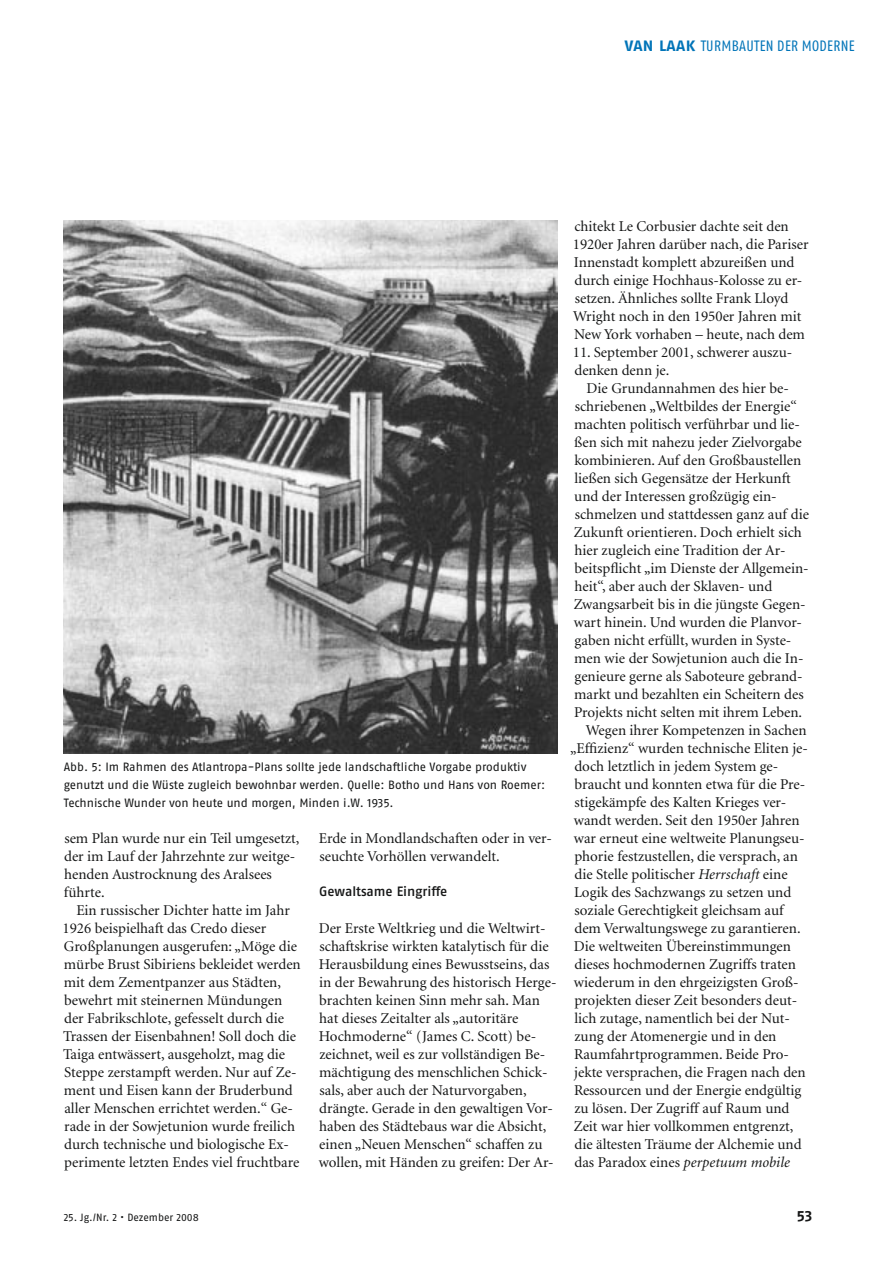
<style>
.page{position:relative;width:893px;height:1263px;background:#fff}
.page>*{position:absolute;margin:0;border:0;box-sizing:border-box;transform-origin:0 0}
.t1{font:15px/18px "Minion";color:#151616}
.t2{font:15px "Fago Co Regular Lf";color:#0074b8}
.t3{font:15px "Fago No Bold Lf";color:#151616}
.t4{font:13.5px "Fago No Med Lf";letter-spacing:-.005em;color:#151616}
.t5{font:12px/18px "Fago No Regular LF";color:#151616}
.t6{font:10.5px "Fago No Regular LF";letter-spacing:-.005em;color:#151616}
.s1{font-family:"Fago Ex Bold Lf"}
.s2{font-style:italic}
</style>
<div class="page">
<img style="left:64px;top:220px;width:493px;height:533px">
<p class="t2" style="left:625px;top:37px;width:90px"><span class="s1">VAN LAAK</span> TURMBAUTEN</p>
<p class="t2" style="left:777px;top:37px;width:51px">DER MODERNE</p>
<p class="t5" style="left:64px;top:758px;width:483px">Abb. 5: Im Rahmen des Atlantropa-Plans sollte jede landschaftliche Vorgabe produktiv genutzt und die Wüste zugleich bewohnbar werden. Quelle: Botho und Hans von Roemer:<br>Technische Wunder von heute und morgen, Minden i.W. 1935.</p>
<p class="t1" style="left:64px;top:830px;width:237px">sem Plan wurde nur ein Teil umgesetzt, der im Lauf der Jahrzehnte zur weitge&shy;henden Austrocknung des Aralsees führte.</p>
<p class="t1" style="left:63px;top:902px;width:240px;text-indent:14px">Ein russischer Dichter hatte im Jahr 1926 beispielhaft das Credo dieser Großplanungen ausgerufen: „Möge die mürbe Brust Sibiriens bekleidet werden mit dem Zementpanzer aus Städten, bewehrt mit steinernen Mündungen der Fabrikschlote, gefesselt durch die Trassen der Eisenbahnen! Soll doch die Taiga entwässert, ausgeholzt, mag die Steppe zerstampft werden. Nur auf Ze&shy;ment und Eisen kann der Bruderbund aller Menschen errichtet werden.“ Ge&shy;rade in der Sowjetunion wurde freilich durch technische und biologische Ex&shy;perimente letzten Endes viel fruchtbare</p>
<p class="t1" style="left:319px;top:830px;width:235px">Erde in Mondlandschaften oder in ver&shy;seuchte Vorhöllen verwandelt.</p>
<p class="t4" style="left:319px;top:884px;width:130px">Gewaltsame Eingriffe</p>
<p class="t1" style="left:319px;top:920px;width:239px">Der Erste Weltkrieg und die Weltwirt&shy;schaftskrise wirkten katalytisch für die Herausbildung eines Bewusstseins, das in der Bewahrung des historisch Herge&shy;brachten keinen Sinn mehr sah. Man hat dieses Zeitalter als „autoritäre Hochmoderne“ (James C. Scott) be&shy;zeichnet, weil es zur vollständigen Be&shy;mächtigung des menschlichen Schick&shy;sals, aber auch der Naturvorgaben, drängte. Gerade in den gewaltigen Vor&shy;haben des Städtebaus war die Absicht, einen „Neuen Menschen“ schaffen zu wollen, mit Händen zu greifen: Der Ar-</p>
<p class="t1" style="left:573px;top:218px;width:237px">chitekt Le Corbusier dachte seit den 1920er Jahren darüber nach, die Pariser Innenstadt komplett abzureißen und durch einige Hochhaus-Kolosse zu er&shy;setzen. Ähnliches sollte Frank Lloyd Wright noch in den 1950er Jahren mit New York vorhaben – heute, nach dem</p>
<p class="t1" style="left:573px;top:344px;width:221px">11. September 2001, schwerer auszu&shy;denken denn je.</p>
<p class="t1" style="left:587px;top:380px;width:204px">Die Grundannahmen des hier be-</p>
<p class="t1" style="left:575px;top:398px;width:224px">schriebenen „Weltbildes der Energie“</p>
<p class="t1" style="left:574px;top:416px;width:227px">machten politisch verführbar und lie-</p>
<p class="t1" style="left:574px;top:434px;width:229px">ßen sich mit nahezu jeder Zielvorgabe</p>
<p class="t1" style="left:574px;top:452px;width:228px">kombinieren. Auf den Großbaustellen</p>
<p class="t1" style="left:574px;top:470px;width:218px">ließen sich Gegensätze der Herkunft</p>
<p class="t1" style="left:574px;top:488px;width:204px">und der Interessen großzügig ein-</p>
<p class="t1" style="left:575px;top:506px;width:236px">schmelzen und stattdessen ganz auf die</p>
<p class="t1" style="left:574px;top:524px;width:229px">Zukunft orientieren. Doch erhielt sich</p>
<p class="t1" style="left:574px;top:542px;width:213px">hier zugleich eine Tradition der Ar-</p>
<p class="t1" style="left:574px;top:560px;width:236px">beitspflicht „im Dienste der Allgemein-</p>
<p class="t1" style="left:574px;top:578px;width:199px">heit“, aber auch der Sklaven- und</p>
<p class="t1" style="left:574px;top:596px;width:233px">Zwangsarbeit bis in die jüngste Gegen-</p>
<p class="t1" style="left:574px;top:614px;width:230px">wart hinein. Und wurden die Planvor-</p>
<p class="t1" style="left:575px;top:632px;width:218px">gaben nicht erfüllt, wurden in Syste-</p>
<p class="t1" style="left:574px;top:650px;width:231px">men wie der Sowjetunion auch die In-</p>
<p class="t1" style="left:575px;top:668px;width:230px">genieure gerne als Saboteure gebrand-</p>
<p class="t1" style="left:574px;top:686px;width:231px">markt und bezahlten ein Scheitern des</p>
<p class="t1" style="left:574px;top:704px;width:230px">Projekts nicht selten mit ihrem Leben.</p>
<p class="t1" style="left:586px;top:722px;width:222px">Wegen ihrer Kompetenzen in Sachen</p>
<p class="t1" style="left:570px;top:740px;width:239px">„Effizienz“ wurden technische Eliten je-</p>
<p class="t1" style="left:574px;top:758px;width:205px">doch letztlich in jedem System ge-</p>
<p class="t1" style="left:574px;top:776px;width:232px">braucht und konnten etwa für die Pre-</p>
<p class="t1" style="left:575px;top:794px;width:213px">stigekämpfe des Kalten Krieges ver-</p>
<p class="t1" style="left:574px;top:812px;width:227px">wandt werden. Seit den 1950er Jahren</p>
<p class="t1" style="left:574px;top:830px;width:232px">war erneut eine weltweite Planungseu-</p>
<p class="t1" style="left:574px;top:848px;width:225px">phorie festzustellen, die versprach, an</p>
<p class="t1" style="left:574px;top:866px;width:215px">die Stelle politischer <span class="s2">Herrschaft</span> eine</p>
<p class="t1" style="left:574px;top:884px;width:219px">Logik des Sachzwangs zu setzen und</p>
<p class="t1" style="left:575px;top:902px;width:210px">soziale Gerechtigkeit gleichsam auf</p>
<p class="t1" style="left:574px;top:920px;width:228px">dem Verwaltungswege zu garantieren.</p>
<p class="t1" style="left:574px;top:938px;width:219px">Die weltweiten Übereinstimmungen</p>
<p class="t1" style="left:574px;top:956px;width:223px">dieses hochmodernen Zugriffs traten</p>
<p class="t1" style="left:574px;top:974px;width:226px">wiederum in den ehrgeizigsten Groß-</p>
<p class="t1" style="left:574px;top:992px;width:224px">projekten dieser Zeit besonders deut-</p>
<p class="t1" style="left:574px;top:1010px;width:217px">lich zutage, namentlich bei der Nut-</p>
<p class="t1" style="left:574px;top:1028px;width:203px">zung der Atomenergie und in den</p>
<p class="t1" style="left:574px;top:1046px;width:217px">Raumfahrtprogrammen. Beide Pro-</p>
<p class="t1" style="left:574px;top:1064px;width:233px">jekte versprachen, die Fragen nach den</p>
<p class="t1" style="left:574px;top:1082px;width:229px">Ressourcen und der Energie endgültig</p>
<p class="t1" style="left:574px;top:1100px;width:217px">zu lösen. Der Zugriff auf Raum und</p>
<p class="t1" style="left:574px;top:1118px;width:221px">Zeit war hier vollkommen entgrenzt,</p>
<p class="t1" style="left:574px;top:1136px;width:229px">die ältesten Träume der Alchemie und</p>
<p class="t1" style="left:574px;top:1154px;width:217px">das Paradox eines <span class="s2">perpetuum mobile</span></p>
<p class="t6" style="left:64px;top:1211px;width:137px">25. Jg./Nr. 2 • Dezember 2008</p>
<p class="t3" style="left:797px;top:1207px;width:17px">53</p>
</div>
